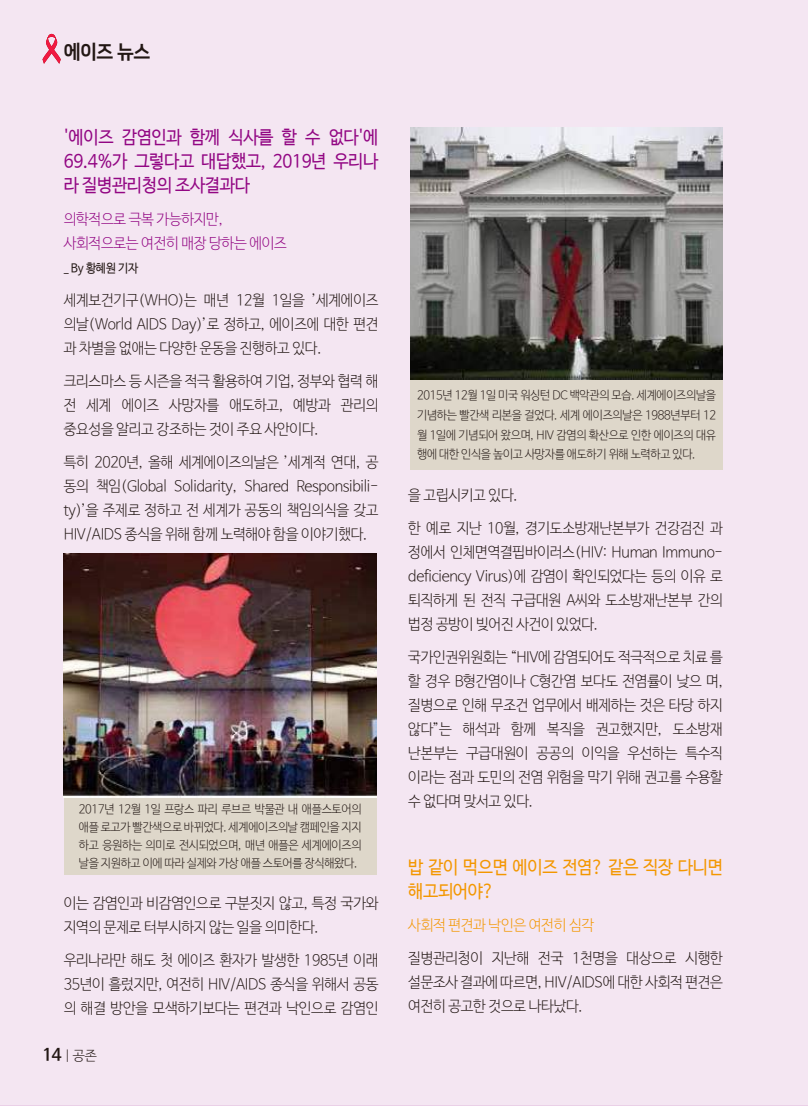
<style>
.page{position:relative;width:808px;height:1106px;background:#f4e6f2}
.page>*{position:absolute;margin:0;border:0;box-sizing:border-box;transform-origin:0 0}
.t1{font:19.5px "Nanum Square EB";color:#221714;scale:.95 1}
.t2{font:18px/24px "Nanum Barun Gothic";letter-spacing:-.02em;color:#920683;text-align:justify;scale:.95 1}
.t3{font:18px/24px "Nanum Barun Gothic";letter-spacing:-.02em;color:#f39700;scale:.95 1}
.t4{font:300 15px/24px "Nanum Barun Gothic";letter-spacing:-.02em;color:#221714;text-align:justify;scale:.95 1}
.t5{font:300 15px/24px "Nanum Barun Gothic";letter-spacing:-.02em;color:#920683;scale:.95 1}
.t6{font:300 15px "Nanum Barun Gothic";letter-spacing:-.02em;color:#f39700;scale:.95 1}
.t7{font:300 13.5px "Nanum Barun Gothic";color:#221714}
.t8{font:300 12px/18px "Nanum Barun Gothic";letter-spacing:-.025em;color:#221714;text-align:justify;scale:.95 1}
.t9{font:12px "Nanum Barun Gothic";letter-spacing:-.02em;color:#221714;scale:.95 1}
.s1{font-weight:700;font-size:16.5px}
</style>
<div class="page">
<div style="left:64px;top:554px;width:312px;height:320px;background:#ded7ca"></div>
<img style="left:64px;top:554px;width:312px;height:243px">
<div style="left:410px;top:128px;width:313px;height:342px;background:#ded7ca"></div>
<img style="left:410px;top:128px;width:313px;height:252px">
<svg style="left:43px;top:33px;width:18px;height:31px"></svg>
<hr style="left:0;top:1105px;width:808px;height:1px;background:#920683">
<h1 class="t1" style="left:64px;top:42px;width:93px">에이즈 뉴스</h1>
<p class="t2" style="left:64px;top:126px;width:333px">'에이즈 감염인과 함께 식사를 할 수 없다'에 69.4%가 그렇다고 대답했고, 2019년 우리나 라 질병관리청의 조사결과다</p>
<p class="t5" style="left:64px;top:208px;width:236px">의학적으로 극복 가능하지만, 사회적으로는 여전히 매장 당하는 에이즈</p>
<p class="t9" style="left:64px;top:262px;width:80px">_ By 황혜원 기자</p>
<p class="t4" style="left:64px;top:289px;width:333px">세계보건기구(WHO)는 매년 12월 1일을 ’세계에이즈 의날(World AIDS Day)’로 정하고, 에이즈에 대한 편견 과 차별을 없애는 다양한 운동을 진행하고 있다.</p>
<p class="t4" style="left:64px;top:370px;width:333px">크리스마스 등 시즌을 적극 활용하여 기업, 정부와 협력 해 전 세계 에이즈 사망자를 애도하고, 예방과 관리의 중요성을 알리고 강조하는 것이 주요 사안이다.</p>
<p class="t4" style="left:64px;top:451px;width:333px">특히 2020년, 올해 세계에이즈의날은 ’세계적 연대, 공 동의 책임(Global Solidarity, Shared Responsibili&shy;ty)’을 주제로 정하고 전 세계가 공동의 책임의식을 갖고 HIV/AIDS 종식을 위해 함께 노력해야 함을 이야기했다.</p>
<p class="t8" style="left:79px;top:800px;width:299px">2017년 12월 1일 프랑스 파리 루브르 박물관 내 애플스토어의 애플 로고가 빨간색으로 바뀌었다. 세계에이즈의날 캠페인을 지지 하고 응원하는 의미로 전시되었으며, 매년 애플은 세계에이즈의 날을 지원하고 이에 따라 실제와 가상 애플 스토어를 장식해왔다.</p>
<p class="t4" style="left:64px;top:892px;width:333px">이는 감염인과 비감염인으로 구분짓지 않고, 특정 국가와 지역의 문제로 터부시하지 않는 일을 의미한다.</p>
<p class="t4" style="left:64px;top:949px;width:333px">우리나라만 해도 첫 에이즈 환자가 발생한 1985년 이래 35년이 흘렀지만, 여전히 HIV/AIDS 종식을 위해서 공동 의 해결 방안을 모색하기보다는 편견과 낙인으로 감염인</p>
<p class="t7" style="left:43px;top:1048px;width:56px"><span class="s1">14</span> | 공존</p>
<p class="t8" style="left:417px;top:386px;width:316px;line-height:19.5px">2015년 12월 1일 미국 워싱턴 DC 백악관의 모습. 세계에이즈의날을 기념하는 빨간색 리본을 걸었다. 세계 에이즈의날은 1988년부터 12 월 1일에 기념되어 왔으며, HIV 감염의 확산으로 인한 에이즈의 대유 행에 대한 인식을 높이고 사망자를 애도하기 위해 노력하고 있다.</p>
<p class="t4" style="left:408px;top:484px;width:117px">을 고립시키고 있다.</p>
<p class="t4" style="left:408px;top:517px;width:333px">한 예로 지난 10월, 경기도소방재난본부가 건강검진 과 정에서 인체면역결핍바이러스(HIV: Human Immuno&shy;deficiency Virus)에 감염이 확인되었다는 등의 이유 로 퇴직하게 된 전직 구급대원 A씨와 도소방재난본부 간의 법정 공방이 빚어진 사건이 있었다.</p>
<p class="t4" style="left:408px;top:646px;width:333px">국가인권위원회는 “HIV에 감염되어도 적극적으로 치료 를 할 경우 B형간염이나 C형간염 보다도 전염률이 낮으 며, 질병으로 인해 무조건 업무에서 배제하는 것은 타당 하지 않다”는 해석과 함께 복직을 권고했지만, 도소방재 난본부는 구급대원이 공공의 이익을 우선하는 특수직 이라는 점과 도민의 전염 위험을 막기 위해 권고를 수용할 수 없다며 맞서고 있다.</p>
<p class="t3" style="left:408px;top:855px;width:333px">밥 같이 먹으면 에이즈 전염? 같은 직장 다니면 해고되어야?</p>
<p class="t6" style="left:408px;top:917px;width:197px">사회적 편견과 낙인은 여전히 심각</p>
<p class="t4" style="left:408px;top:946px;width:333px">질병관리청이 지난해 전국 1천명을 대상으로 시행한 설문조사 결과에 따르면, HIV/AIDS에 대한 사회적 편견은 여전히 공고한 것으로 나타났다.</p>
</div>
